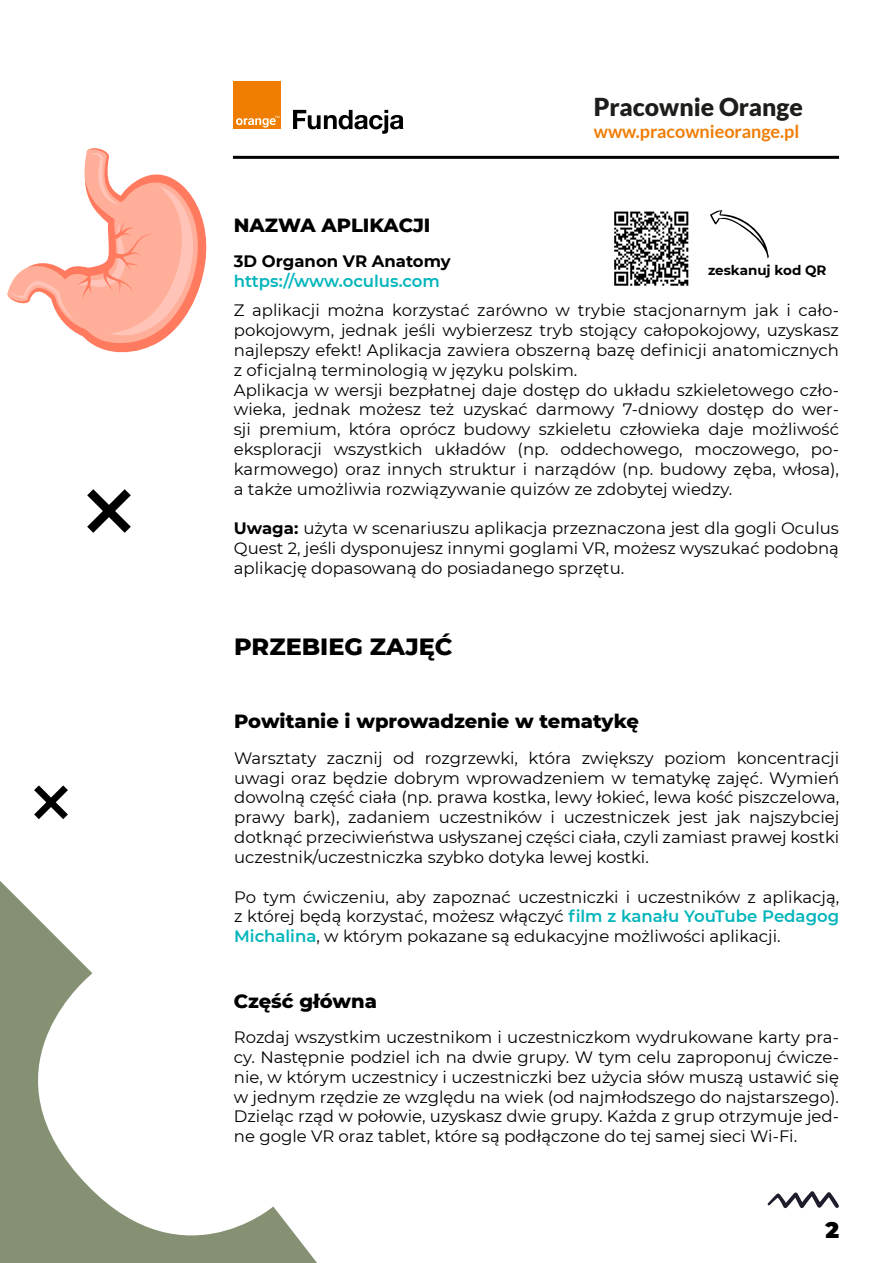
<style>
.page{position:relative;width:893px;height:1263px;background:#fff}
.page>*{position:absolute;margin:0;border:0;box-sizing:border-box;transform-origin:0 0}
.t1{font:900 24.75px "Lato";color:#1d1e1b}
.t2{font:800 24px "Montserrat";color:#000}
.t3{font:900 22.5px "Montserrat";color:#000}
.t4{font:800 19.5px "Montserrat";color:#000}
.t5{font:700 18px "Lato";color:#ef7d06}
.t6{font:16.5px/19.8px "Montserrat";color:#000;text-align:justify}
.t7{font:600 16.5px "Montserrat";color:#03b5bb}
.t8{font:700 16.5px "Montserrat";color:#000}
.t9{font:700 13.5px "Montserrat";color:#000}
.s1{font-weight:700}
.s2{font-weight:600;color:#03b5bb}
</style>
<div class="page">
<div style="left:233px;top:81px;width:48px;height:48px;background:#ef7d00"></div>
<svg style="left:236px;top:116px;width:43px;height:12px"></svg>
<svg style="left:293px;top:110px;width:110px;height:24px"></svg>
<svg style="left:768px;top:1191px;width:71px;height:18px"></svg>
<hr style="left:233px;top:156px;width:606px;height:3px;background:#000">
<svg style="left:614px;top:211px;width:75px;height:75px"></svg>
<svg style="left:710px;top:210px;width:59px;height:48px"></svg>
<svg style="left:87px;top:489px;width:44px;height:44px"></svg>
<svg style="left:34px;top:785px;width:34px;height:34px"></svg>
<svg style="left:7px;top:148px;width:200px;height:205px"></svg>
<svg style="left:0;top:881px;width:317px;height:382px"></svg>
<h1 class="t1" style="left:594px;top:92px;width:211px">Pracownie Orange</h1>
<p class="t5" style="left:594px;top:121px;width:207px">www.pracownieorange.pl</p>
<p class="t4" style="left:234px;top:210px;width:198px">NAZWA APLIKACJI</p>
<p class="t8" style="left:234px;top:249px;width:218px">3D Organon VR Anatomy</p>
<p class="t7" style="left:234px;top:269px;width:208px">https://www.oculus.com</p>
<p class="t9" style="left:708px;top:260px;width:120px">zeskanuj kod QR</p>
<p class="t6" style="left:234px;top:300px;width:607px;text-align:left">Z aplikacji można korzystać zarówno w trybie stacjonarnym jak i cało&shy;pokojowym, jednak jeśli wybierzesz tryb stojący całopokojowy, uzyskasz najlepszy efekt! Aplikacja zawiera obszerną bazę definicji anatomicznych z oficjalną terminologią w języku polskim.<br>Aplikacja w wersji bezpłatnej daje dostęp do układu szkieletowego czło&shy;wieka, jednak możesz też uzyskać darmowy 7-dniowy dostęp do wer&shy;sji premium, która oprócz budowy szkieletu człowieka daje możliwość eksploracji wszystkich układów (np. oddechowego, moczowego, po&shy;karmowego) oraz innych struktur i narządów (np. budowy zęba, włosa), a także umożliwia rozwiązywanie quizów ze zdobytej wiedzy.</p>
<p class="t6" style="left:234px;top:518px;width:607px"><span class="s1">Uwaga:</span> użyta w scenariuszu aplikacja przeznaczona jest dla gogli Oculus Quest 2, jeśli dysponujesz innymi goglami VR, możesz wyszukać podobną aplikację dopasowaną do posiadanego sprzętu.</p>
<h2 class="t2" style="left:234px;top:629px;width:220px">PRZEBIEG ZAJĘĆ</h2>
<p class="t4" style="left:234px;top:707px;width:406px">Powitanie i wprowadzenie w tematykę</p>
<p class="t6" style="left:234px;top:747px;width:607px">Warsztaty zacznij od rozgrzewki, która zwiększy poziom koncentracji uwagi oraz będzie dobrym wprowadzeniem w tematykę zajęć. Wymień dowolną część ciała (np. prawa kostka, lewy łokieć, lewa kość piszczelowa, prawy bark), zadaniem uczestników i uczestniczek jest jak najszybciej dotknąć przeciwieństwa usłyszanej części ciała, czyli zamiast prawej kostki uczestnik/uczestniczka szybko dotyka lewej kostki.</p>
<p class="t6" style="left:234px;top:886px;width:607px">Po tym ćwiczeniu, aby zapoznać uczestniczki i uczestników z aplikacją, z której będą korzystać, możesz włączyć <span class="s2">film z kanału YouTube Pedagog Michalina</span>, w którym pokazane są edukacyjne możliwości aplikacji.</p>
<p class="t4" style="left:234px;top:986px;width:145px">Część główna</p>
<p class="t6" style="left:234px;top:1027px;width:607px">Rozdaj wszystkim uczestnikom i uczestniczkom wydrukowane karty pra&shy;cy. Następnie podziel ich na dwie grupy. W tym celu zaproponuj ćwicze&shy;nie, w którym uczestnicy i uczestniczki bez użycia słów muszą ustawić się w jednym rzędzie ze względu na wiek (od najmłodszego do najstarszego).<br>Dzieląc rząd w połowie, uzyskasz dwie grupy. Każda z grup otrzymuje jed&shy;ne gogle VR oraz tablet, które są podłączone do tej samej sieci Wi-Fi.</p>
<h3 class="t3" style="left:826px;top:1213px;width:15px">2</h3>
</div>
